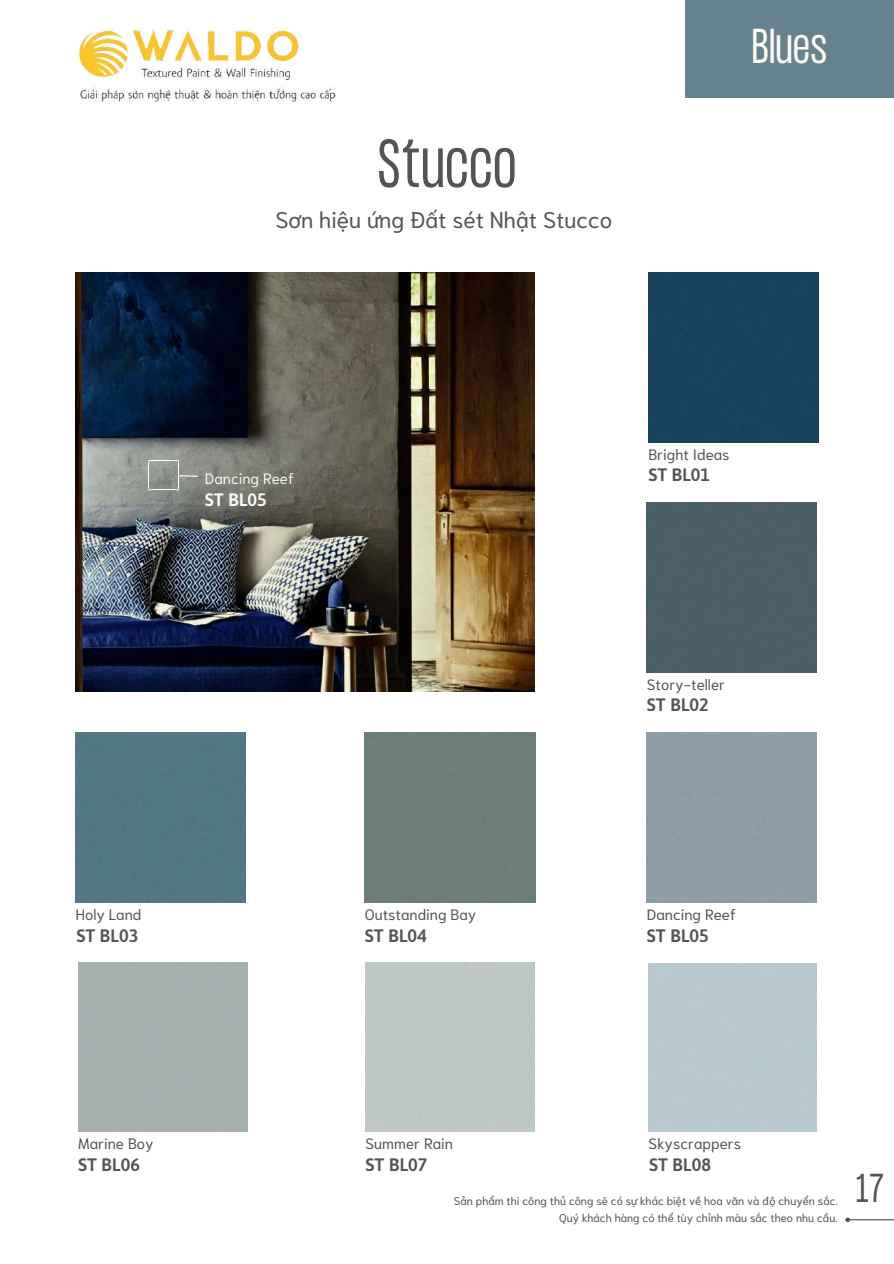
<style>
.page{position:relative;width:894px;height:1264px;background:#fff}
.page>*{position:absolute;margin:0;border:0;box-sizing:border-box;transform-origin:0 0}
.t1{font:59.25px "Formula Condensed";color:#555453}
.t2{font:42.75px "Formula Condensed";color:#fefbf5}
.t3{font:35.25px "Formula Condensed";color:#555453}
.t4{font:22.65px "Niramit";color:#555453}
.t5{font:600 18px "Asap";color:#555453}
.t6{font:600 18px "Asap";color:#fbfbfa}
.t7{font:15px "Niramit";color:#555453}
.t8{font:15px "Niramit";color:#f7f8f7}
.t9{font:11.25px/16.8px "Niramit";color:#555453;text-align:right}
</style>
<div class="page">
<img style="left:76px;top:273px;width:458px;height:418px">
<div style="left:685px;top:0;width:208px;height:98px;background:#65828d"></div>
<img style="left:77px;top:29px;width:259px;height:73px">
<div style="left:648px;top:273px;width:169px;height:169px;background:#18425d"></div>
<div style="left:646px;top:502px;width:170px;height:170px;background:#4a5e69"></div>
<div style="left:76px;top:732px;width:170px;height:170px;background:#527786"></div>
<div style="left:364px;top:732px;width:171px;height:170px;background:#6c7e7a"></div>
<hr style="left:849px;top:1219px;width:44px;height:1px;background:#4d4f51">
<svg style="left:845px;top:1217px;width:4px;height:4px"></svg>
<svg style="left:148px;top:460px;width:51px;height:30px;background:#989b95"></svg>
<h1 class="t1" style="left:377px;top:119px;width:141px">Stucco</h1>
<h3 class="t4" style="left:275px;top:201px;width:338px">Sơn hiệu ứng Đất sét Nhật Stucco</h3>
<h2 class="t2" style="left:751px;top:14px;width:77px">Blues</h2>
<h3 class="t8" style="left:205px;top:465px;width:91px">Dancing Reef</h3>
<h3 class="t6" style="left:205px;top:487px;width:63px">ST BL05</h3>
<h3 class="t7" style="left:648px;top:441px;width:83px">Bright Ideas</h3>
<h3 class="t5" style="left:648px;top:462px;width:63px">ST BL01</h3>
<h3 class="t7" style="left:646px;top:671px;width:80px">Story-teller</h3>
<h3 class="t5" style="left:646px;top:692px;width:63px">ST BL02</h3>
<h3 class="t7" style="left:76px;top:902px;width:67px">Holy Land</h3>
<h3 class="t5" style="left:76px;top:922px;width:63px">ST BL03</h3>
<h3 class="t7" style="left:78px;top:1130px;width:77px">Marine Boy</h3>
<h3 class="t5" style="left:78px;top:1151px;width:63px">ST BL06</h3>
<h3 class="t7" style="left:364px;top:902px;width:113px">Outstanding Bay</h3>
<h3 class="t5" style="left:364px;top:922px;width:63px">ST BL04</h3>
<h3 class="t7" style="left:646px;top:902px;width:91px">Dancing Reef</h3>
<h3 class="t5" style="left:646px;top:922px;width:63px">ST BL05</h3>
<h3 class="t7" style="left:365px;top:1130px;width:89px">Summer Rain</h3>
<h3 class="t5" style="left:365px;top:1151px;width:63px">ST BL07</h3>
<h3 class="t7" style="left:648px;top:1130px;width:94px">Skyscrappers</h3>
<h3 class="t5" style="left:649px;top:1151px;width:63px">ST BL08</h3>
<p class="t9" style="left:454px;top:1192px;width:385px">Sản phẩm thi công thủ công sẽ có sự khác biệt về hoa văn và độ chuyển sắc.<br>Quý khách hàng có thể tùy chỉnh màu sắc theo nhu cầu.</p>
<h3 class="t3" style="left:855px;top:1161px;width:30px">17</h3>
</div>
